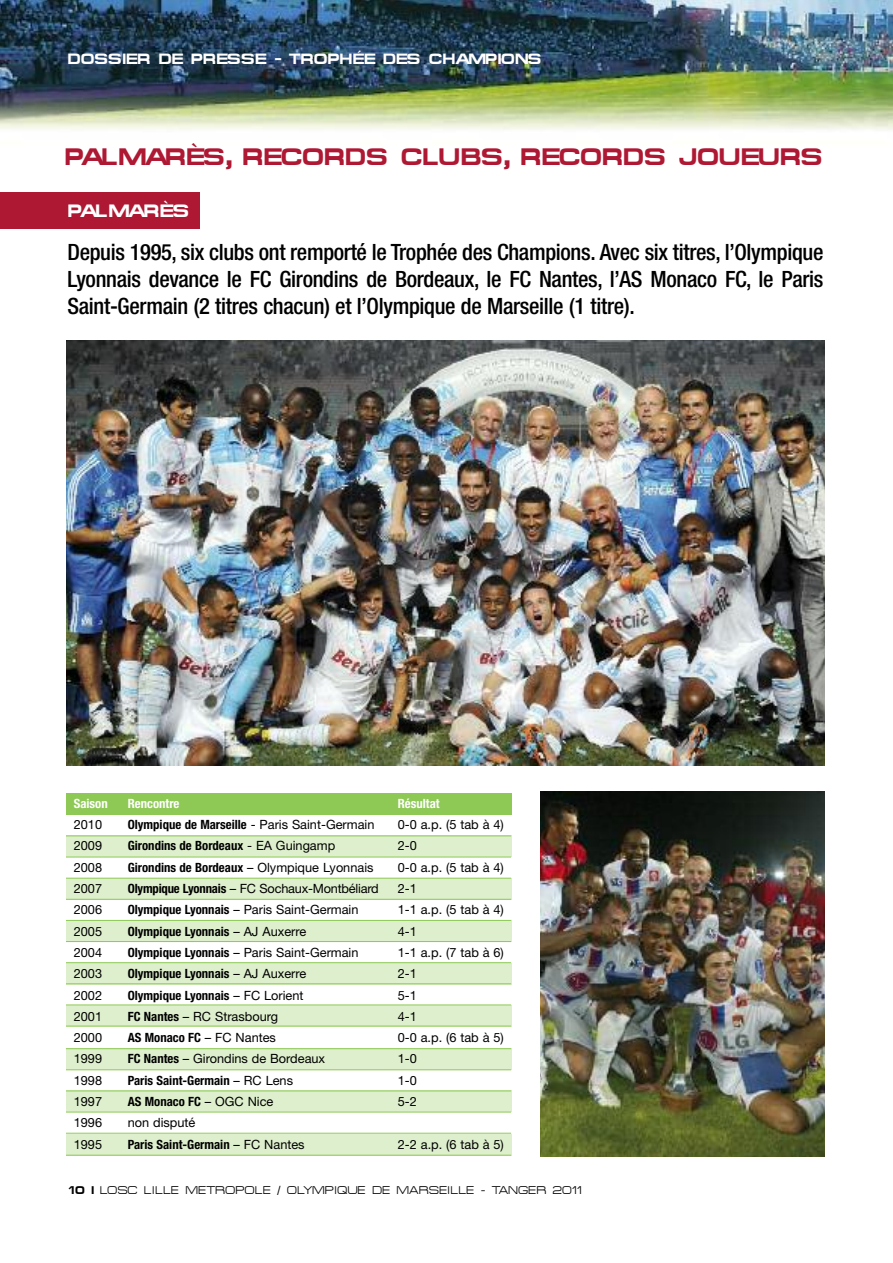
<style>
.page{position:relative;width:893px;height:1263px;background:#fff}
.page>*{position:absolute;margin:0;border:0;box-sizing:border-box;transform-origin:0 0}
.t1{font:700 24px "Micro Extended";letter-spacing:-.015em;color:#ae1833}
.t2{font:500 condensed 22.5px/27px "Helvetica Neue";letter-spacing:-.015em;color:#000;text-align:justify}
.t3{font:700 18px "Micro Extended";letter-spacing:-.1em;color:#fff}
.t4{font:700 15px "Micro Extended";letter-spacing:-.01em;color:#fff}
.t5{font:12.75px "Helvetica Neue";color:#000}
.t6{font:700 condensed 12.75px "Helvetica Neue";color:#000}
.t7{font:700 condensed 12.75px "Helvetica Neue";color:#fff}
.t8{font:11.25px "Micro Extended";color:#000}
.s1{font-weight:400;font-stretch:normal}
.s2{font-weight:700;font-stretch:condensed}
.s3{font-weight:700}
</style>
<div class="page">
<img style="left:0;top:0;width:893px;height:130px">
<div style="left:0;top:193px;width:199px;height:36px;background:#ae1833"></div>
<div style="left:66px;top:793px;width:445px;height:21px;background:#8ec956"></div>
<div style="left:66px;top:1134px;width:445px;height:21px;background:#ddefcc"></div>
<div style="left:66px;top:878px;width:445px;height:21px;background:#ddefcc"></div>
<div style="left:66px;top:836px;width:445px;height:21px;background:#ddefcc"></div>
<div style="left:66px;top:920px;width:445px;height:22px;background:#ddefcc"></div>
<div style="left:66px;top:963px;width:445px;height:21px;background:#ddefcc"></div>
<div style="left:66px;top:1005px;width:445px;height:22px;background:#ddefcc"></div>
<div style="left:66px;top:1048px;width:445px;height:21px;background:#ddefcc"></div>
<div style="left:66px;top:1091px;width:445px;height:21px;background:#ddefcc"></div>
<hr style="left:66px;top:835px;width:445px;height:1px;background:#8ec956">
<hr style="left:66px;top:857px;width:445px;height:1px;background:#8ec956">
<hr style="left:66px;top:878px;width:445px;height:1px;background:#8ec956">
<hr style="left:66px;top:899px;width:445px;height:1px;background:#8ec956">
<hr style="left:66px;top:920px;width:445px;height:1px;background:#8ec956">
<hr style="left:66px;top:941px;width:445px;height:1px;background:#8ec956">
<hr style="left:66px;top:962px;width:445px;height:1px;background:#8ec956">
<hr style="left:66px;top:983px;width:445px;height:1px;background:#8ec956">
<hr style="left:66px;top:1004px;width:445px;height:1px;background:#8ec956">
<hr style="left:66px;top:1026px;width:445px;height:1px;background:#8ec956">
<hr style="left:66px;top:1048px;width:445px;height:1px;background:#8ec956">
<hr style="left:66px;top:1069px;width:445px;height:1px;background:#8ec956">
<hr style="left:66px;top:1090px;width:445px;height:1px;background:#8ec956">
<hr style="left:66px;top:1112px;width:445px;height:1px;background:#8ec956">
<hr style="left:66px;top:1155px;width:445px;height:1px;background:#8ec956">
<hr style="left:66px;top:1133px;width:445px;height:1px;background:#8ec956">
<img style="left:540px;top:792px;width:285px;height:365px">
<img style="left:66px;top:340px;width:759px;height:425px">
<p class="t4" style="left:67px;top:50px;width:475px">DOSSIER DE PRESSE - TROPHÉE DES CHAMPIONS</p>
<h1 class="t1" style="left:64px;top:142px;width:759px">PALMARÈS, RECORDS CLUBS, RECORDS JOUEURS</h1>
<h3 class="t3" style="left:68px;top:201px;width:123px">PALMARÈS</h3>
<p class="t2" style="left:67px;top:240px;width:757px">Depuis 1995, six clubs ont remporté le Trophée des Champions. Avec six titres, l’Olympique Lyonnais devance le FC Girondins de Bordeaux, le FC Nantes, l’AS Monaco FC, le Paris Saint-Germain (2 titres chacun) et l’Olympique de Marseille (1 titre).</p>
<p class="t7" style="left:74px;top:799px;width:35px">Saison</p>
<p class="t7" style="left:128px;top:799px;width:53px">Rencontre</p>
<p class="t7" style="left:398px;top:799px;width:43px">Résultat</p>
<p class="t5" style="left:74px;top:820px;width:30px">2010</p>
<p class="t6" style="left:128px;top:820px;width:248px">Olympique de Marseille <span class="s1">- Paris Saint-Germain</span></p>
<p class="t5" style="left:398px;top:820px;width:108px">0-0 a.p. (5 tab à 4)</p>
<p class="t5" style="left:74px;top:841px;width:30px">2009</p>
<p class="t6" style="left:128px;top:841px;width:209px">Girondins de Bordeaux <span class="s1">- EA Guingamp</span></p>
<p class="t5" style="left:398px;top:841px;width:21px">2-0</p>
<p class="t5" style="left:74px;top:862px;width:30px">2008</p>
<p class="t6" style="left:128px;top:862px;width:247px">Girondins de Bordeaux <span class="s1">– Olympique Lyonnais</span></p>
<p class="t5" style="left:398px;top:862px;width:108px">0-0 a.p. (5 tab à 4)</p>
<p class="t5" style="left:74px;top:884px;width:30px">2007</p>
<p class="t5" style="left:128px;top:884px;width:252px"><span class="s2">Olympique Lyonnais</span> – FC Sochaux-Montbéliard</p>
<p class="t5" style="left:398px;top:884px;width:21px">2-1</p>
<p class="t5" style="left:74px;top:905px;width:30px">2006</p>
<p class="t5" style="left:128px;top:905px;width:232px"><span class="s2">Olympique Lyonnais</span> – Paris Saint-Germain</p>
<p class="t5" style="left:398px;top:905px;width:108px">1-1 a.p. (5 tab à 4)</p>
<p class="t5" style="left:74px;top:926px;width:30px">2005</p>
<p class="t6" style="left:128px;top:926px;width:180px">Olympique Lyonnais <span class="s1">– AJ Auxerre</span></p>
<p class="t5" style="left:398px;top:926px;width:21px">4-1</p>
<p class="t5" style="left:74px;top:948px;width:30px">2004</p>
<p class="t5" style="left:128px;top:948px;width:232px"><span class="s2">Olympique Lyonnais</span> – Paris Saint-Germain</p>
<p class="t5" style="left:398px;top:948px;width:108px">1-1 a.p. (7 tab à 6)</p>
<p class="t5" style="left:74px;top:969px;width:30px">2003</p>
<p class="t6" style="left:128px;top:969px;width:180px">Olympique Lyonnais <span class="s1">– AJ Auxerre</span></p>
<p class="t5" style="left:398px;top:969px;width:21px">2-1</p>
<p class="t5" style="left:74px;top:990px;width:30px">2002</p>
<p class="t6" style="left:128px;top:990px;width:177px">Olympique Lyonnais <span class="s1">– FC Lorient</span></p>
<p class="t5" style="left:398px;top:990px;width:21px">5-1</p>
<p class="t5" style="left:74px;top:1012px;width:30px">2001</p>
<p class="t5" style="left:128px;top:1012px;width:152px"><span class="s2">FC Nantes</span> – RC Strasbourg</p>
<p class="t5" style="left:398px;top:1012px;width:21px">4-1</p>
<p class="t5" style="left:74px;top:1033px;width:30px">2000</p>
<p class="t6" style="left:128px;top:1033px;width:150px">AS Monaco FC <span class="s1">– FC Nantes</span></p>
<p class="t5" style="left:398px;top:1033px;width:108px">0-0 a.p. (6 tab à 5)</p>
<p class="t5" style="left:74px;top:1054px;width:30px">1999</p>
<p class="t5" style="left:128px;top:1054px;width:199px"><span class="s2">FC Nantes</span> – Girondins de Bordeaux</p>
<p class="t5" style="left:398px;top:1054px;width:21px">1-0</p>
<p class="t5" style="left:74px;top:1075px;width:30px">1998</p>
<p class="t6" style="left:128px;top:1075px;width:167px">Paris Saint-Germain <span class="s1">– RC Lens</span></p>
<p class="t5" style="left:398px;top:1075px;width:21px">1-0</p>
<p class="t5" style="left:74px;top:1097px;width:30px">1997</p>
<p class="t6" style="left:128px;top:1097px;width:147px">AS Monaco FC <span class="s1">– OGC Nice</span></p>
<p class="t5" style="left:398px;top:1097px;width:21px">5-2</p>
<p class="t5" style="left:74px;top:1118px;width:30px">1996</p>
<p class="t5" style="left:128px;top:1118px;width:69px">non disputé</p>
<p class="t5" style="left:74px;top:1139px;width:30px">1995</p>
<p class="t6" style="left:128px;top:1139px;width:178px">Paris Saint-Germain <span class="s1">– FC Nantes</span></p>
<p class="t5" style="left:398px;top:1139px;width:108px">2-2 a.p. (6 tab à 5)</p>
<p class="t8" style="left:68px;top:1184px;width:519px"><span class="s3">10 l</span> LOSC LILLE METROPOLE / OLYMPIQUE DE MARSEILLE - TANGER 2011</p>
</div>
